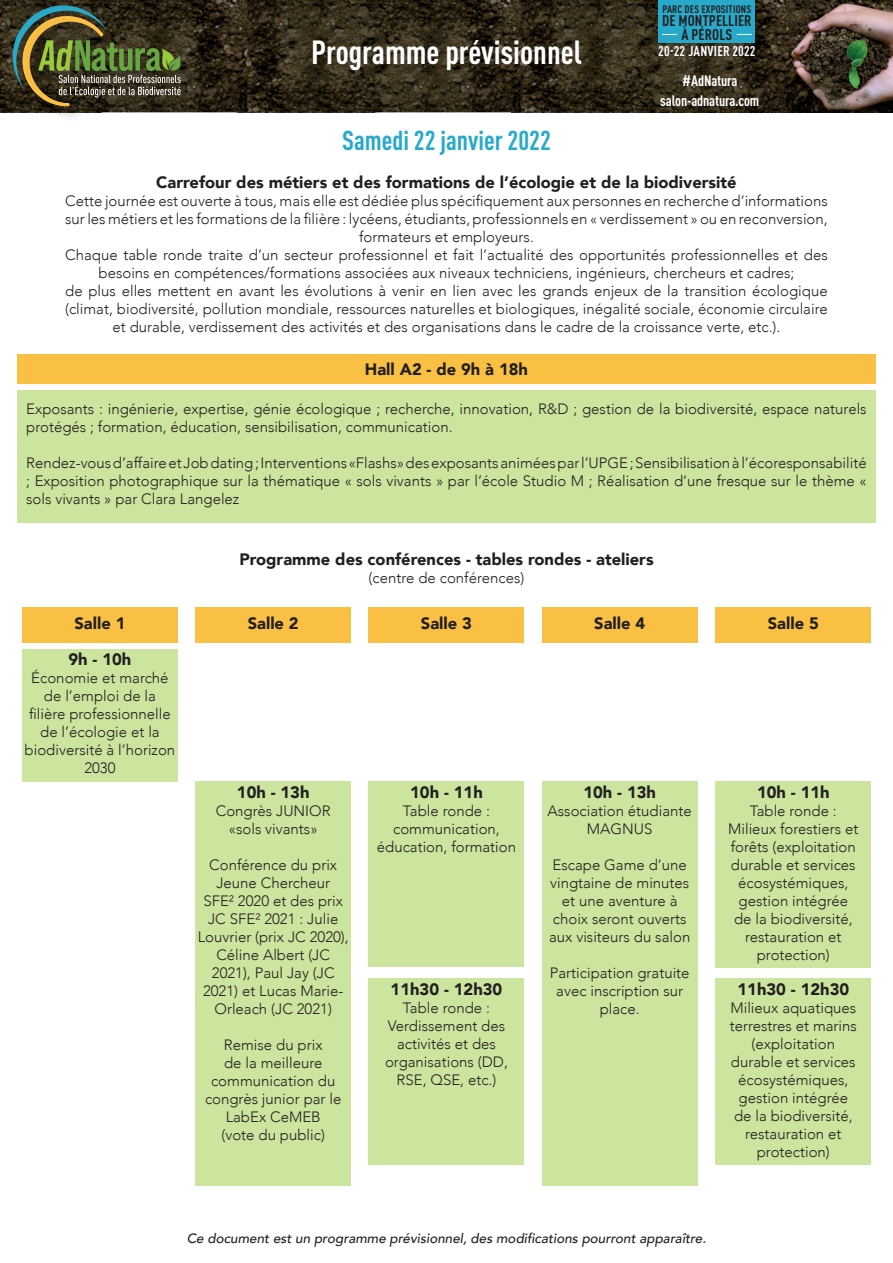
<style>
.page{position:relative;width:893px;height:1263px;background:#fff}
.page>*{position:absolute;margin:0;border:0;box-sizing:border-box;transform-origin:0 0}
.t1{font:700 condensed 33px "DINOT";color:#fff}
.t2{font:700 condensed 27px "DINOT";color:#27aaca}
.t3{font:900 16.5px "Avenir";color:#231f20}
.t4{font:700 condensed 15.3px "DINOT";letter-spacing:.01em;color:#231f20}
.t5{font:300 15px/18px "Avenir";color:#231f20;text-align:center}
.t6{font:700 condensed 15px "DINOT";letter-spacing:-.01em;color:#fff}
.t7{font:700 condensed 14.1px "DINOT";letter-spacing:.01em;color:#fff}
.t8{font:italic 500 13.5px "Avenir";color:#231f20}
.t9{font:700 condensed 10.8px "DINOT";letter-spacing:.02em;color:#231f20}
</style>
<div class="page">
<img style="left:655px;top:0;width:238px;height:112px">
<img style="left:522px;top:0;width:133px;height:112px">
<img style="left:378px;top:0;width:144px;height:112px">
<img style="left:248px;top:0;width:130px;height:112px">
<img style="left:182px;top:0;width:66px;height:112px">
<img style="left:0;top:0;width:15px;height:112px">
<div style="left:15px;top:8px;width:182px;height:115px;background:#231f20;opacity:.25"></div>
<svg style="left:9px;top:0;width:173px;height:108px;background:#4a4c2e"></svg>
<div style="left:658px;top:0;width:97px;height:43px;background:#29a9c9"></div>
<svg style="left:662px;top:34px;width:15px;height:1px"></svg>
<svg style="left:737px;top:34px;width:15px;height:1px"></svg>
<div style="left:17px;top:354px;width:859px;height:30px;background:#f9c043"></div>
<div style="left:17px;top:391px;width:859px;height:132px;background:#cbe49e"></div>
<div style="left:22px;top:607px;width:156px;height:35px;background:#f9c043"></div>
<div style="left:22px;top:649px;width:156px;height:132px;background:#cbe49e"></div>
<div style="left:196px;top:607px;width:155px;height:35px;background:#f9c043"></div>
<div style="left:369px;top:607px;width:155px;height:35px;background:#f9c043"></div>
<div style="left:542px;top:607px;width:155px;height:35px;background:#f9c043"></div>
<div style="left:716px;top:607px;width:155px;height:35px;background:#f9c043"></div>
<div style="left:196px;top:781px;width:155px;height:405px;background:#cbe49e"></div>
<div style="left:369px;top:781px;width:155px;height:186px;background:#cbe49e"></div>
<div style="left:542px;top:781px;width:155px;height:405px;background:#cbe49e"></div>
<div style="left:716px;top:781px;width:155px;height:187px;background:#cbe49e"></div>
<div style="left:716px;top:978px;width:155px;height:187px;background:#cbe49e"></div>
<div style="left:369px;top:978px;width:155px;height:187px;background:#cbe49e"></div>
<p class="t1" style="left:311px;top:33px;width:272px">Programme prévisionnel</p>
<p class="t2" style="left:342px;top:124px;width:210px">Samedi 22 janvier 2022</p>
<p class="t9" style="left:662px;top:3px;width:90px">PARC DES EXPOSITIONS</p>
<p class="t4" style="left:662px;top:11px;width:91px">DE MONTPELLIER</p>
<p class="t4" style="left:681px;top:25px;width:52px">À PÉROLS</p>
<p class="t7" style="left:658px;top:42px;width:99px">20-22 JANVIER 2022</p>
<p class="t6" style="left:682px;top:72px;width:57px">#AdNatura</p>
<p class="t6" style="left:660px;top:91px;width:101px">salon-adnatura.com</p>
<p class="t3" style="left:156px;top:169px;width:582px">Carrefour des métiers et des formations de l’écologie et de la biodiversité</p>
<p class="t5" style="left:65px;top:192px;width:764px">Cette journée est ouverte à tous, mais elle est dédiée plus spécifiquement aux personnes en recherche d’informations sur les métiers et les formations de la filière : lycéens, étudiants, professionnels en « verdissement » ou en reconversion, formateurs et employeurs.</p>
<p class="t5" style="left:65px;top:246px;width:764px">Chaque table ronde traite d’un secteur professionnel et fait l’actualité des opportunités professionnelles et des besoins en compétences/formations associées aux niveaux techniciens, ingénieurs, chercheurs et cadres;</p>
<p class="t5" style="left:65px;top:282px;width:764px">de plus elles mettent en avant les évolutions à venir en lien avec les grands enjeux de la transition écologique (climat, biodiversité, pollution mondiale, ressources naturelles et biologiques, inégalité sociale, économie circulaire et durable, verdissement des activités et des organisations dans le cadre de la croissance verte, etc.).</p>
<p class="t3" style="left:365px;top:355px;width:165px">Hall A2 - de 9h à 18h</p>
<p class="t5" style="left:26px;top:400px;width:842px;text-align:left">Exposants : ingénierie, expertise, génie écologique ; recherche, innovation, R&amp;D ; gestion de la biodiversité, espace naturels protégés ; formation, éducation, sensibilisation, communication.</p>
<p class="t5" style="left:26px;top:454px;width:842px;text-align:justify">Rendez-vous d’affaire et Job dating ; Interventions «Flashs» des exposants animées par l’UPGE ; Sensibilisation à l’écoresponsabilité ; Exposition photographique sur la thématique « sols vivants » par l’école Studio M ; Réalisation d’une fresque sur le thème « sols vivants » par Clara Langelez</p>
<p class="t3" style="left:74px;top:609px;width:53px">Salle 1</p>
<p class="t3" style="left:69px;top:645px;width:64px">9h - 10h</p>
<p class="t5" style="left:25px;top:669px;width:152px">Économie et marché de l’emploi de la filière professionnelle de l’écologie et la biodiversité à l’horizon<br>2030</p>
<p class="t3" style="left:239px;top:545px;width:416px">Programme des conférences - tables rondes - ateliers</p>
<p class="t5" style="left:369px;top:569px;width:157px">(centre de conférences)</p>
<p class="t3" style="left:248px;top:609px;width:53px">Salle 2</p>
<p class="t3" style="left:421px;top:609px;width:53px">Salle 3</p>
<p class="t3" style="left:594px;top:609px;width:53px">Salle 4</p>
<p class="t3" style="left:768px;top:609px;width:53px">Salle 5</p>
<p class="t3" style="left:237px;top:778px;width:74px">10h - 13h</p>
<p class="t5" style="left:216px;top:802px;width:116px">Congrès JUNIOR</p>
<p class="t5" style="left:229px;top:820px;width:90px">«sols vivants»</p>
<p class="t5" style="left:198px;top:856px;width:152px">Conférence du prix<br>Jeune Chercheur<br>SFE² 2020 et des prix<br>JC SFE² 2021 : Julie<br>Louvrier (prix JC 2020),<br>Céline Albert (JC<br>2021), Paul Jay (JC<br>2021) et Lucas Marie-<br>Orleach (JC 2021)</p>
<p class="t5" style="left:205px;top:1036px;width:138px">Remise du prix<br>de la meilleure communication du congrès junior par le<br>LabEx CeMEB</p>
<p class="t5" style="left:222px;top:1126px;width:105px">(vote du public)</p>
<p class="t3" style="left:410px;top:778px;width:74px">10h - 11h</p>
<p class="t5" style="left:377px;top:802px;width:141px">Table ronde : communication, éducation, formation</p>
<p class="t3" style="left:391px;top:975px;width:113px">11h30 - 12h30</p>
<p class="t5" style="left:385px;top:998px;width:124px">Table ronde :<br>Verdissement des activités et des organisations (DD,<br>RSE, QSE, etc.)</p>
<p class="t3" style="left:583px;top:778px;width:74px">10h - 13h</p>
<p class="t5" style="left:548px;top:802px;width:146px">Association étudiante<br>MAGNUS</p>
<p class="t5" style="left:550px;top:856px;width:141px">Escape Game d’une vingtaine de minutes et une aventure à</p>
<p class="t5" style="left:549px;top:910px;width:143px;text-align:left">choix seront ouverts aux visiteurs du salon</p>
<p class="t5" style="left:550px;top:964px;width:141px">Participation gratuite avec inscription sur place.</p>
<p class="t3" style="left:757px;top:778px;width:74px">10h - 11h</p>
<p class="t5" style="left:728px;top:802px;width:132px">Table ronde :<br>Milieux forestiers et forêts (exploitation durable et services écosystémiques, gestion intégrée de la biodiversité, restauration et protection)</p>
<p class="t3" style="left:737px;top:975px;width:113px">11h30 - 12h30</p>
<p class="t5" style="left:730px;top:998px;width:129px">Milieux aquatiques terrestres et marins (exploitation durable et services écosystémiques, gestion intégrée de la biodiversité, restauration et protection)</p>
<p class="t8" style="left:187px;top:1230px;width:521px">Ce document est un programme prévisionnel, des modifications pourront apparaître.</p>
</div>
